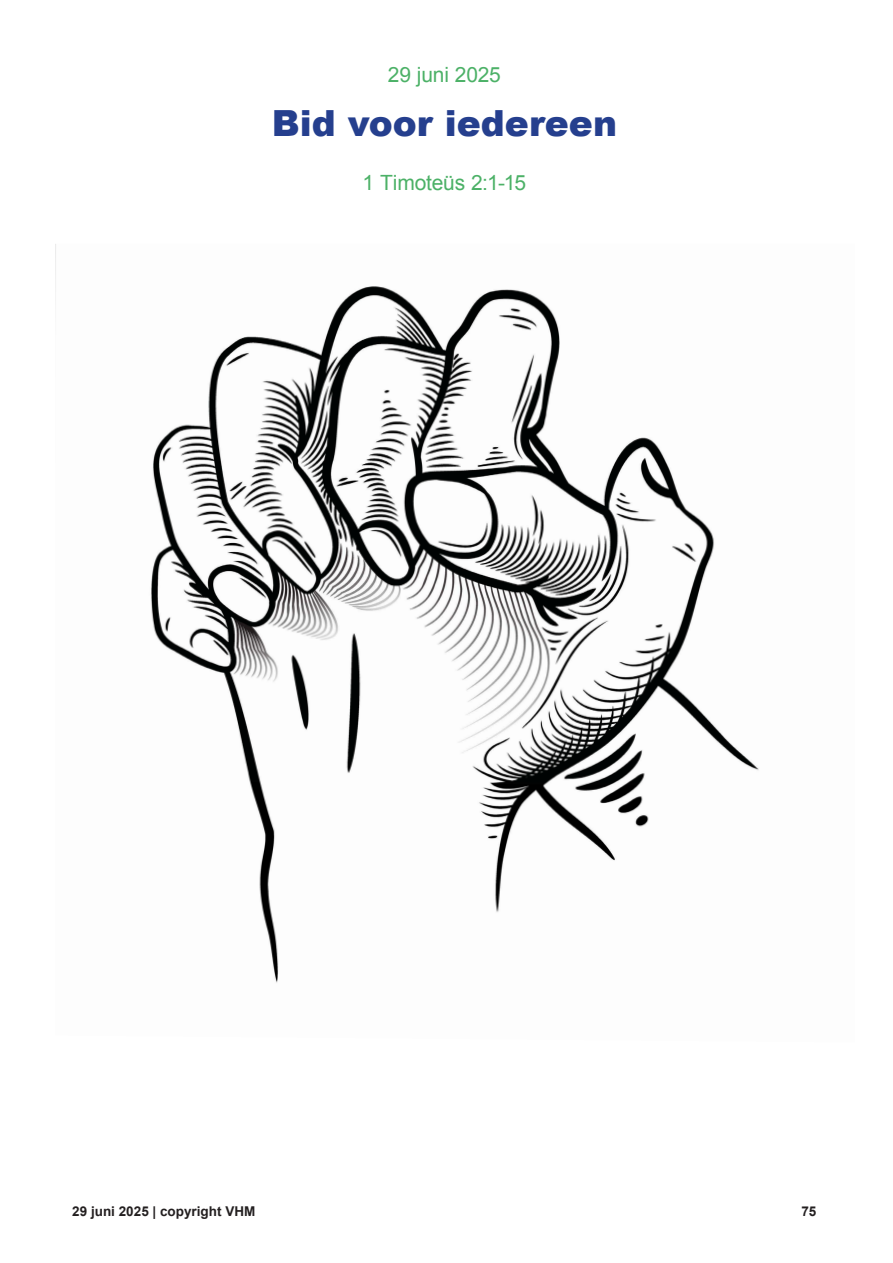
<style>
.page{position:relative;width:893px;height:1263px;background:#fff}
.page>*{position:absolute;margin:0;border:0;box-sizing:border-box;transform-origin:0 0}
.hoofdstukopening_titel{font:900 36px "Arial";color:#253f8e}
.hoofdstukopening_datum{font:21px "Arial";letter-spacing:-.01em;color:#4cb167}
.t1{font:700 13.5px "Arial";color:#231f20}
</style>
<div class="page">
<img style="left:55px;top:244px;width:704px;height:739px">
<p class="hoofdstukopening_datum" style="left:388px;top:61px;width:115px">29 juni 2025</p>
<p class="hoofdstukopening_titel" style="left:272px;top:97px;width:347px">Bid voor iedereen</p>
<p class="hoofdstukopening_datum" style="left:363px;top:169px;width:165px">1 Timoteüs 2:1-15</p>
<p class="t1" style="left:72px;top:1202px;width:185px">29 juni 2025 | copyright VHM</p>
<p class="t1" style="left:801px;top:1202px;width:17px">75</p>
</div>
